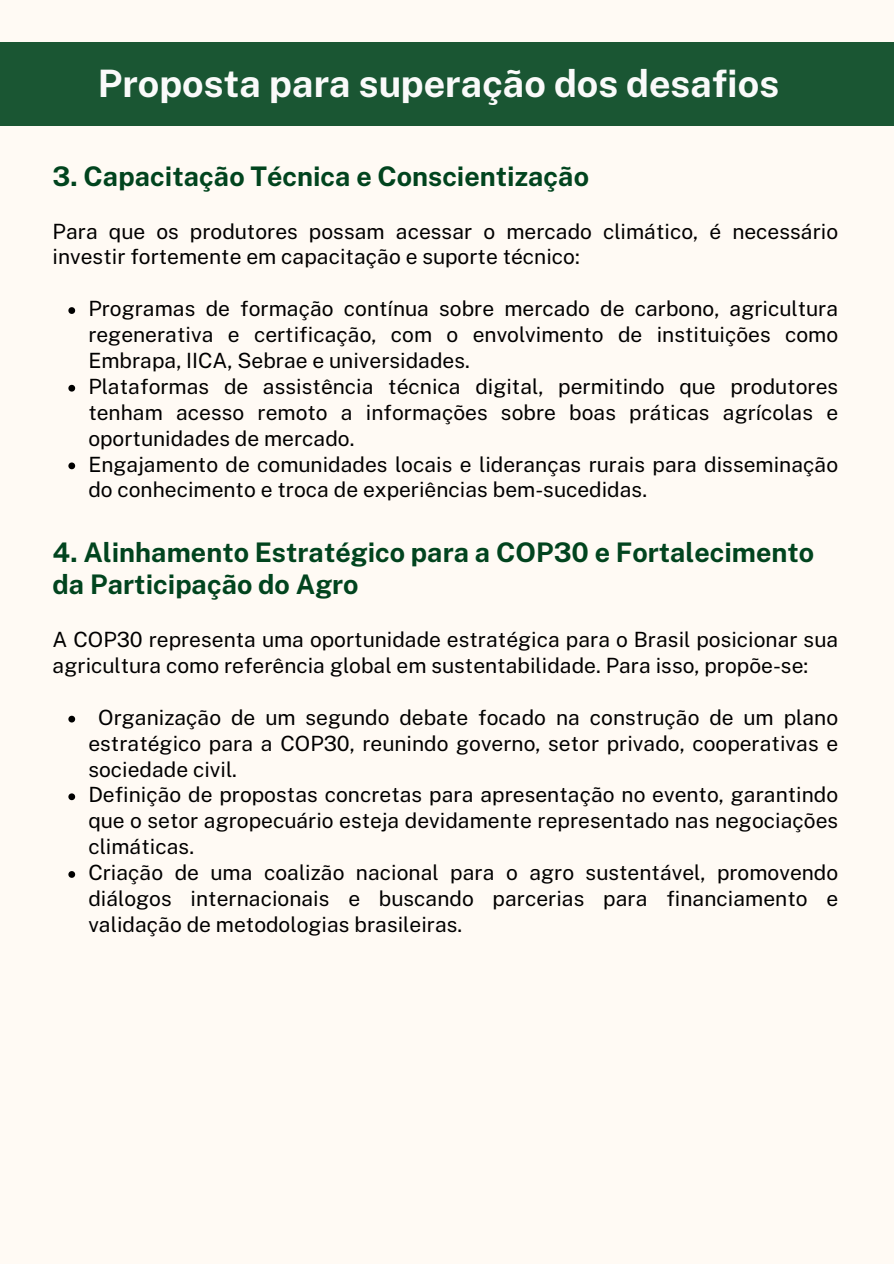
<style>
.page{position:relative;width:894px;height:1264px;background:#fff}
.page>*{position:absolute;margin:0;border:0;box-sizing:border-box;transform-origin:0 0}
.t1{font:700 37.8px "Public Sans";color:#fafafa}
.t2{font:700 27px/32.7px "Public Sans";color:#01441e}
.t3{font:21px/25.8px "Public Sans";color:#000;text-align:justify}
</style>
<div class="page">
<div style="left:0;top:0;width:893px;height:1263px;background:#fffaf4"></div>
<svg style="left:68px;top:307px;width:7px;height:7px"></svg>
<svg style="left:68px;top:385px;width:7px;height:6px"></svg>
<svg style="left:68px;top:462px;width:7px;height:7px"></svg>
<svg style="left:68px;top:715px;width:7px;height:7px"></svg>
<svg style="left:68px;top:793px;width:7px;height:7px"></svg>
<svg style="left:68px;top:871px;width:7px;height:6px"></svg>
<div style="left:0;top:42px;width:893px;height:84px;background:#1a5633"></div>
<p class="t1" style="left:98px;top:61px;width:682px">Proposta para superação dos desafios</p>
<h1 class="t2" style="left:53px;top:159px;width:537px">3. Capacitação Técnica e Conscientização</h1>
<h2 class="t3" style="left:53px;top:218px;width:786px">Para que os produtores possam acessar o mercado climático, é necessário investir fortemente em capacitação e suporte técnico:</h2>
<p class="t3" style="left:88px;top:296px;width:751px">Programas de formação contínua sobre mercado de carbono, agricultura regenerativa e certificação, com o envolvimento de instituições como Embrapa, IICA, Sebrae e universidades.</p>
<p class="t3" style="left:88px;top:373px;width:751px">Plataformas de assistência técnica digital, permitindo que produtores tenham acesso remoto a informações sobre boas práticas agrícolas e oportunidades de mercado.</p>
<p class="t3" style="left:88px;top:451px;width:751px">Engajamento de comunidades locais e lideranças rurais para disseminação do conhecimento e troca de experiências bem-sucedidas.</p>
<p class="t2" style="left:53px;top:535px;width:762px">4. Alinhamento Estratégico para a COP30 e Fortalecimento da Participação do Agro</p>
<h2 class="t3" style="left:53px;top:626px;width:786px">A COP30 representa uma oportunidade estratégica para o Brasil posicionar sua agricultura como referência global em sustentabilidade. Para isso, propõe-se:</h2>
<p class="t3" style="left:88px;top:704px;width:751px;text-indent:10px">Organização de um segundo debate focado na construção de um plano estratégico para a COP30, reunindo governo, setor privado, cooperativas e sociedade civil.</p>
<p class="t3" style="left:88px;top:782px;width:751px">Definição de propostas concretas para apresentação no evento, garantindo que o setor agropecuário esteja devidamente representado nas negociações climáticas.</p>
<p class="t3" style="left:88px;top:859px;width:751px">Criação de uma coalizão nacional para o agro sustentável, promovendo diálogos internacionais e buscando parcerias para financiamento e validação de metodologias brasileiras.</p>
</div>
